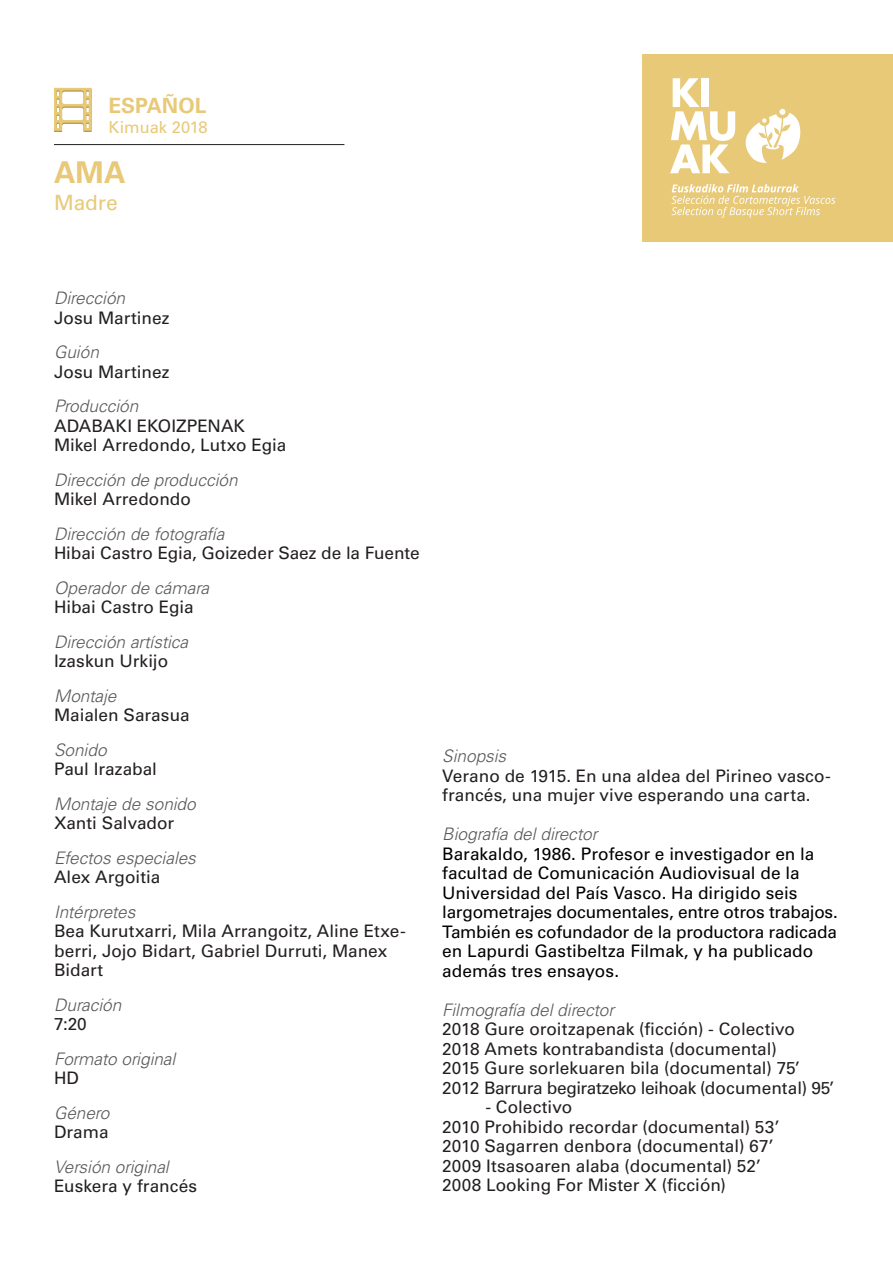
<style>
.page{position:relative;width:893px;height:1263px;background:#fff}
.page>*{position:absolute;margin:0;border:0;box-sizing:border-box;transform-origin:0 0}
.t1{font:700 30px "Univers LT Std";color:#e7c978}
.t2{font:700 21px "Univers LT Std";color:#e7c978}
.t3{font:21px "Univers LT Std";letter-spacing:-.005em;color:#e7c978}
.t4{font:17.25px/19.5px "Univers LT Std";color:#231f20}
.t5{font:17.25px/19.5px "Univers LT Std";letter-spacing:-.005em;color:#000}
.t6{font:italic 300 17.25px "Univers LT Std";color:#57585a}
.t7{font:17.25px "Univers LT Std";letter-spacing:-.02em;color:#231f20}
.t8{font:italic 300 17.25px "Univers LT Std";letter-spacing:-.02em;color:#57585a}
.t9{font:16.5px "Univers LT Std";letter-spacing:-.005em;color:#e7c978}
</style>
<div class="page">
<hr style="left:54px;top:144px;width:290px;height:1px;background:#231f20">
<div style="left:642px;top:54px;width:251px;height:187px;background:#e7c978"></div>
<svg style="left:670px;top:78px;width:65px;height:95px"></svg>
<svg style="left:672px;top:184px;width:163px;height:34px"></svg>
<svg style="left:745px;top:109px;width:56px;height:54px"></svg>
<svg style="left:54px;top:88px;width:38px;height:44px"></svg>
<p class="t2" style="left:108px;top:93px;width:100px">ESPAÑOL</p>
<p class="t9" style="left:108px;top:117px;width:101px">Kimuak 2018</p>
<p class="t1" style="left:54px;top:155px;width:73px">AMA</p>
<p class="t3" style="left:54px;top:190px;width:65px">Madre</p>
<p class="t6" style="left:54px;top:288px;width:73px">Dirección</p>
<p class="t4" style="left:54px;top:308px;width:117px">Josu Martinez</p>
<p class="t6" style="left:54px;top:342px;width:46px">Guión</p>
<p class="t4" style="left:54px;top:362px;width:117px">Josu Martinez</p>
<p class="t6" style="left:54px;top:396px;width:86px">Producción</p>
<p class="t4" style="left:54px;top:416px;width:234px">ADABAKI EKOIZPENAK<br>Mikel Arredondo, Lutxo Egia</p>
<p class="t6" style="left:54px;top:469px;width:185px">Dirección de producción</p>
<p class="t4" style="left:54px;top:489px;width:139px">Mikel Arredondo</p>
<p class="t6" style="left:54px;top:523px;width:172px">Dirección de fotografía</p>
<p class="t4" style="left:54px;top:543px;width:367px">Hibai Castro Egia, Goizeder Saez de la Fuente</p>
<p class="t6" style="left:54px;top:577px;width:157px">Operador de cámara</p>
<p class="t4" style="left:54px;top:597px;width:141px">Hibai Castro Egia</p>
<p class="t6" style="left:54px;top:631px;width:136px">Dirección artística</p>
<p class="t4" style="left:54px;top:651px;width:116px">Izaskun Urkijo</p>
<p class="t6" style="left:54px;top:685px;width:64px">Montaje</p>
<p class="t4" style="left:54px;top:705px;width:137px">Maialen Sarasua</p>
<p class="t6" style="left:54px;top:739px;width:54px">Sonido</p>
<p class="t4" style="left:54px;top:759px;width:105px">Paul Irazabal</p>
<p class="t6" style="left:54px;top:793px;width:143px">Montaje de sonido</p>
<p class="t4" style="left:54px;top:813px;width:122px">Xanti Salvador</p>
<p class="t6" style="left:54px;top:847px;width:143px">Efectos especiales</p>
<p class="t4" style="left:54px;top:867px;width:108px">Alex Argoitia</p>
<p class="t8" style="left:54px;top:901px;width:83px">Intérpretes</p>
<p class="t4" style="left:54px;top:921px;width:353px">Bea Kurutxarri, Mila Arrangoitz, Aline Etxe&shy;berri, Jojo Bidart, Gabriel Durruti, Manex<br>Bidart</p>
<p class="t6" style="left:54px;top:994px;width:69px">Duración</p>
<p class="t4" style="left:54px;top:1014px;width:34px">7:20</p>
<p class="t6" style="left:54px;top:1048px;width:123px">Formato original</p>
<p class="t4" style="left:54px;top:1068px;width:26px">HD</p>
<p class="t6" style="left:54px;top:1102px;width:57px">Género</p>
<p class="t4" style="left:54px;top:1122px;width:56px">Drama</p>
<p class="t6" style="left:54px;top:1156px;width:116px">Versión original</p>
<p class="t4" style="left:54px;top:1176px;width:145px">Euskera y francés</p>
<p class="t6" style="left:442px;top:746px;width:65px">Sinopsis</p>
<p class="t4" style="left:442px;top:766px;width:390px">Verano de 1915. En una aldea del Pirineo vasco&shy;francés, una mujer vive esperando una carta.</p>
<p class="t6" style="left:442px;top:824px;width:157px">Biografía del director</p>
<p class="t5" style="left:442px;top:844px;width:374px">Barakaldo, 1986. Profesor e investigador en la</p>
<p class="t5" style="left:442px;top:864px;width:359px">facultad de Comunicación Audiovisual de la<br>Universidad del País Vasco. Ha dirigido seis</p>
<p class="t5" style="left:442px;top:903px;width:397px">largometrajes documentales, entre otros trabajos.<br>También es cofundador de la productora radicada en Lapurdi Gastibeltza Filmak, y ha publicado además tres ensayos.</p>
<p class="t6" style="left:442px;top:999px;width:174px">Filmografía del director</p>
<p class="t4" style="left:442px;top:1020px;width:354px">2018 Gure oroitzapenak (ficción) - Colectivo</p>
<p class="t4" style="left:442px;top:1039px;width:336px">2018 Amets kontrabandista (documental)</p>
<p class="t4" style="left:442px;top:1059px;width:359px">2015 Gure sorlekuaren bila (documental) 75’</p>
<p class="t7" style="left:442px;top:1077px;width:394px">2012 Barrura begiratzeko leihoak (documental) 95’</p>
<p class="t4" style="left:485px;top:1098px;width:88px">- Colectivo</p>
<p class="t4" style="left:442px;top:1117px;width:339px">2010 Prohibido recordar (documental) 53’</p>
<p class="t4" style="left:442px;top:1137px;width:333px">2010 Sagarren denbora (documental) 67’</p>
<p class="t4" style="left:442px;top:1156px;width:320px">2009 Itsasoaren alaba (documental) 52’</p>
<p class="t4" style="left:442px;top:1176px;width:285px">2008 Looking For Mister X (ficción)</p>
</div>
